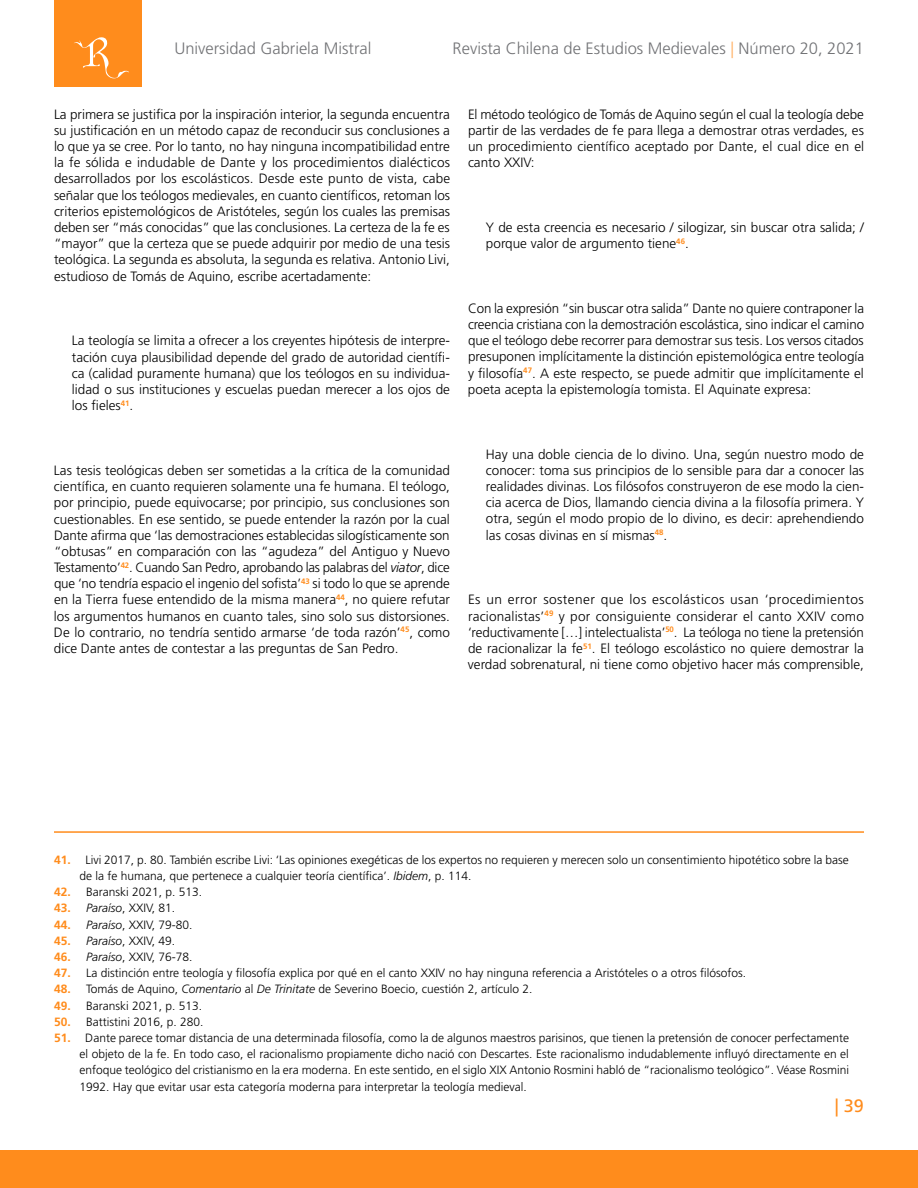
<style>
.page{position:relative;width:918px;height:1188px;background:#fff}
.page>*{position:absolute;margin:0;border:0;box-sizing:border-box;transform-origin:0 0}
.t1{font:18px "Frutiger LT Std";color:#ff8c1c}
.t2{font:300 16.5px "Frutiger LT Std";color:#717275}
.t3{font:300 13.5px/16.2px "Frutiger LT Std";color:#000;text-align:justify}
.t4{font:300 12px/16.2px "Frutiger LT Std";color:#000}
.s1{color:#ffb165}
.s2{font-style:italic}
.s3{font-weight:700;color:#ff8c1c}
</style>
<div class="page">
<div style="left:0;top:1151px;width:918px;height:37px;background:#ff8c1c"></div>
<div style="left:54px;top:0;width:88px;height:86px;background:#ff8c1c"></div>
<svg style="left:74px;top:37px;width:55px;height:42px"></svg>
<hr style="left:54px;top:831px;width:810px;height:2px;background:#ff8c1c">
<p class="t2" style="left:174px;top:39px;width:199px">Universidad Gabriela Mistral</p>
<p class="t2" style="left:453px;top:39px;width:413px">Revista Chilena de Estudios Medievales <span class="s1">|</span> Número 20, 2021</p>
<p class="t3" style="left:54px;top:106px;width:398px">La primera se justifica por la inspiración interior, la segunda encuentra su justificación en un método capaz de reconducir sus conclusiones a lo que ya se cree. Por lo tanto, no hay ninguna incompatibilidad entre la fe sólida e indudable de Dante y los procedimientos dialécticos desarrollados por los escolásticos. Desde este punto de vista, cabe señalar que los teólogos medievales, en cuanto científicos, retoman los criterios epistemológicos de Aristóteles, según los cuales las premisas deben ser “más conocidas” que las conclusiones. La certeza de la fe es “mayor” que la certeza que se puede adquirir por medio de una tesis teológica. La segunda es absoluta, la segunda es relativa. Antonio Livi, estudioso de Tomás de Aquino, escribe acertadamente:</p>
<p class="t3" style="left:72px;top:333px;width:380px">La teología se limita a ofrecer a los creyentes hipótesis de interpre&shy;tación cuya plausibilidad depende del grado de autoridad científi&shy;ca (calidad puramente humana) que los teólogos en su individua&shy;lidad o sus instituciones y escuelas puedan merecer a los ojos de los fieles<sup>41</sup>.</p>
<p class="t3" style="left:54px;top:462px;width:398px">Las tesis teológicas deben ser sometidas a la crítica de la comunidad científica, en cuanto requieren solamente una fe humana. El teólogo, por principio, puede equivocarse; por principio, sus conclusiones son cuestionables. En ese sentido, se puede entender la razón por la cual Dante afirma que ‘las demostraciones establecidas silogísticamente son “obtusas” en comparación con las “agudeza” del Antiguo y Nuevo Testamento’<sup>42</sup>. Cuando San Pedro, aprobando las palabras del <span class="s2">viator</span>, dice que ‘no tendría espacio el ingenio del sofista’<sup>43</sup> si todo lo que se aprende en la Tierra fuese entendido de la misma manera<sup>44</sup>, no quiere refutar los argumentos humanos en cuanto tales, sino solo sus distorsiones.<br>De lo contrario, no tendría sentido armarse ‘de toda razón’<sup>45</sup>, como dice Dante antes de contestar a las preguntas de San Pedro.</p>
<p class="t3" style="left:468px;top:106px;width:398px">El método teológico de Tomás de Aquino según el cual la teología debe partir de las verdades de fe para llega a demostrar otras verdades, es un procedimiento científico aceptado por Dante, el cual dice en el canto XXIV:</p>
<p class="t3" style="left:486px;top:219px;width:379px">Y de esta creencia es necesario / silogizar, sin buscar otra salida; / porque valor de argumento tiene<sup>46</sup>.</p>
<p class="t3" style="left:468px;top:300px;width:398px">Con la expresión “sin buscar otra salida” Dante no quiere contraponer la creencia cristiana con la demostración escolástica, sino indicar el camino que el teólogo debe recorrer para demostrar sus tesis. Los versos citados presuponen implícitamente la distinción epistemológica entre teología y filosofía<sup>47</sup>. A este respecto, se puede admitir que implícitamente el poeta acepta la epistemología tomista. El Aquinate expresa:</p>
<p class="t3" style="left:486px;top:446px;width:380px">Hay una doble ciencia de lo divino. Una, según nuestro modo de conocer: toma sus principios de lo sensible para dar a conocer las realidades divinas. Los filósofos construyeron de ese modo la cien&shy;cia acerca de Dios, llamando ciencia divina a la filosofía primera. Y otra, según el modo propio de lo divino, es decir: aprehendiendo las cosas divinas en sí mismas<sup>48</sup>.</p>
<p class="t3" style="left:468px;top:592px;width:398px">Es un error sostener que los escolásticos usan ‘procedimientos racionalistas’<sup>49</sup> y por consiguiente considerar el canto XXIV como ‘reductivamente […] intelectualista’<sup>50</sup>. La teóloga no tiene la pretensión de racionalizar la fe<sup>51</sup>. El teólogo escolástico no quiere demostrar la verdad sobrenatural, ni tiene como objetivo hacer más comprensible,</p>
<p class="t4" style="left:80px;top:852px;width:771px;text-indent:-26px"><span class="s3">41.</span> Livi 2017, p. 80. También escribe Livi: ‘Las opiniones exegéticas de los expertos no requieren y merecen solo un consentimiento hipotético sobre la base de la fe humana, que pertenece a cualquier teoría científica’. <span class="s2">Ibidem</span>, p. 114.</p>
<p class="t4" style="left:54px;top:884px;width:150px"><span class="s3">42.</span> Baranski 2021, p. 513.</p>
<p class="t4" style="left:54px;top:900px;width:123px"><span class="s3">43.</span> <span class="s2">Paraíso</span>, XXIV, 81.</p>
<p class="t4" style="left:54px;top:916px;width:140px"><span class="s3">44.</span> <span class="s2">Paraíso</span>, XXIV, 79-80.</p>
<p class="t4" style="left:54px;top:933px;width:123px"><span class="s3">45.</span> <span class="s2">Paraíso</span>, XXIV, 49.</p>
<p class="t4" style="left:54px;top:949px;width:140px"><span class="s3">46.</span> <span class="s2">Paraíso</span>, XXIV, 76-78.</p>
<p class="t4" style="left:54px;top:965px;width:694px"><span class="s3">47.</span> La distinción entre teología y filosofía explica por qué en el canto XXIV no hay ninguna referencia a Aristóteles o a otros filósofos.</p>
<p class="t4" style="left:54px;top:981px;width:480px"><span class="s3">48.</span> Tomás de Aquino, <span class="s2">Comentario</span> al <span class="s2">De Trinitate</span> de Severino Boecio, cuestión 2, artículo 2.</p>
<p class="t4" style="left:54px;top:997px;width:150px"><span class="s3">49.</span> Baranski 2021, p. 513.</p>
<p class="t4" style="left:54px;top:1014px;width:151px"><span class="s3">50.</span> Battistini 2016, p. 280.</p>
<p class="t4" style="left:80px;top:1030px;width:771px;text-align:justify;text-indent:-26px"><span class="s3">51.</span> Dante parece tomar distancia de una determinada filosofía, como la de algunos maestros parisinos, que tienen la pretensión de conocer perfectamente el objeto de la fe. En todo caso, el racionalismo propiamente dicho nació con Descartes. Este racionalismo indudablemente influyó directamente en el enfoque teológico del cristianismo en la era moderna. En este sentido, en el siglo XIX Antonio Rosmini habló de “racionalismo teológico”. Véase Rosmini 1992. Hay que evitar usar esta categoría moderna para interpretar la teología medieval.</p>
<h1 class="t1" style="left:835px;top:1095px;width:31px">| 39</h1>
</div>
